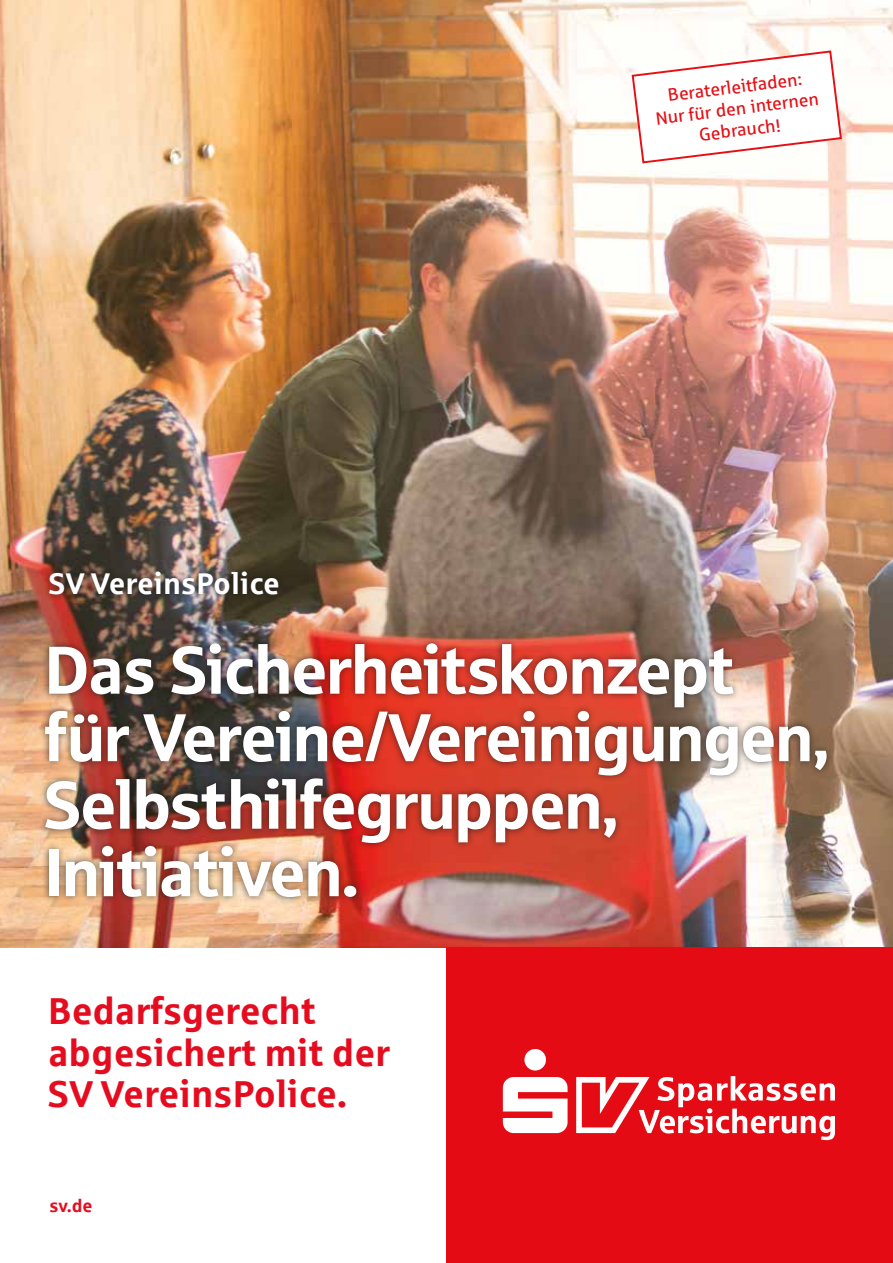
<style>
.page{position:relative;width:893px;height:1263px;background:#fff}
.page>*{position:absolute;margin:0;border:0;box-sizing:border-box;transform-origin:0 0}
.t1{font:67.5px/67.5px "Sparkasse Head";color:#fff}
.t2{font:700 37.5px/41.2px "Sparkasse Rg";color:#e60c1f}
.t3{font:700 30px "Sparkasse Rg";color:#fff}
.t4{font:18px/21.6px "Sparkasse Rg";color:#e50f15;text-align:center}
.t5{font:700 18px "Sparkasse Rg";color:#e60c1f}
</style>
<div class="page">
<img style="left:0;top:0;width:893px;height:947px">
<div style="left:446px;top:947px;width:447px;height:316px;background:#e50b14"></div>
<svg style="left:576px;top:1076px;width:259px;height:64px"></svg>
<div style="left:524px;top:1049px;width:22px;height:21px;background:#fff;border-radius:50%"></div>
<svg style="left:503px;top:1077px;width:65px;height:56px"></svg>
<div style="left:38px;top:636px;width:796px;height:269px;background:#1c1b1a;opacity:.7"></div>
<div style="left:42px;top:564px;width:244px;height:38px;background:#1c1b1a;opacity:.7"></div>
<svg style="left:631px;top:49px;width:212px;height:116px"></svg>
<p class="t3" style="left:49px;top:565px;width:233px">SV VereinsPolice</p>
<p class="t4" style="left:652px;top:86px;width:166px;rotate:-7deg">Beraterleitfaden:<br>Nur für den internen<br>Gebrauch!</p>
<p class="t1" style="left:44px;top:634px;width:786px">Das Sicherheitskonzept für Vereine/Vereinigungen,<br>Selbsthilfegruppen,<br>Initiativen.</p>
<p class="t2" style="left:48px;top:989px;width:344px">Bedarfsgerecht abgesichert mit der<br>SV VereinsPolice.</p>
<p class="t5" style="left:50px;top:1194px;width:45px">sv.de</p>
</div>
